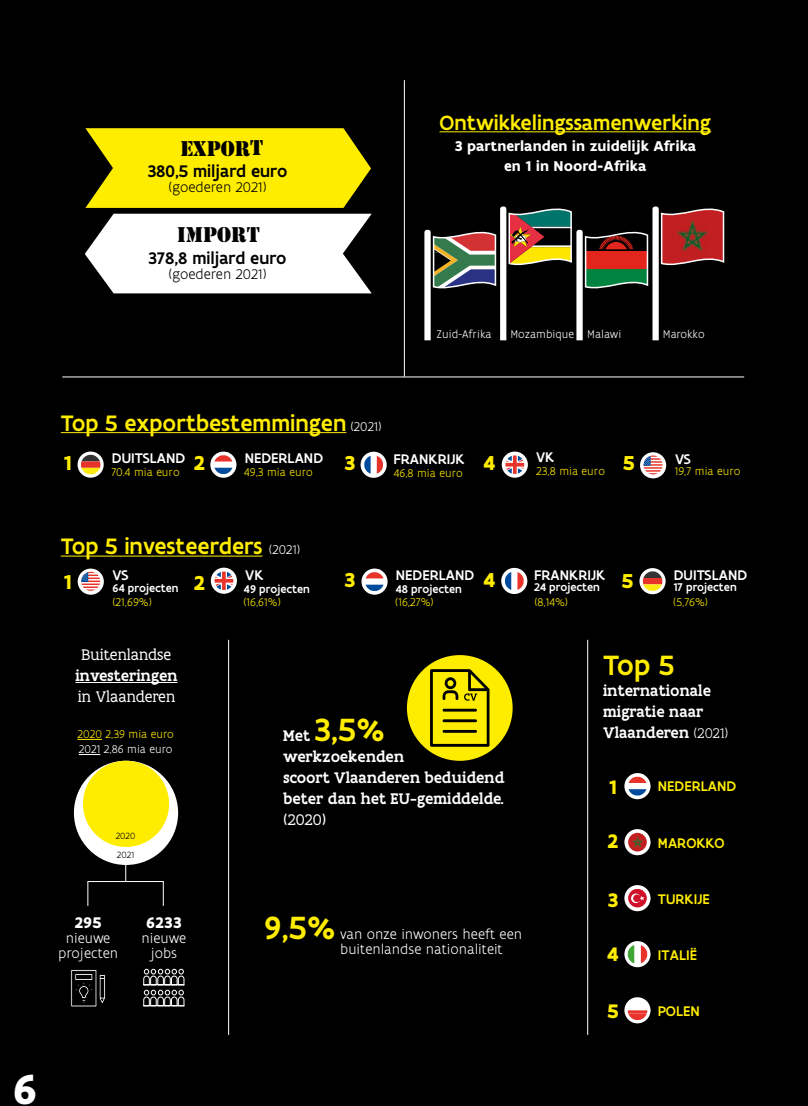
<style>
.page{position:relative;width:808px;height:1106px;background:#000}
.page>*{position:absolute;margin:0;border:0;box-sizing:border-box;transform-origin:0 0}
.t1{font:700 45px "Flanders Art Sans";color:#fff}
.t2{font:500 34.5px "Flanders Art Sans";color:#ffed00}
.t3{font:500 30px "Flanders Art Sans";color:#ffed00}
.t4{font:500 24px "Flanders Art Sans";color:#ffed00}
.t5{font:500 22.2px "Flanders Art Sans";color:#ffed00}
.t6{font:22.05px "Stencil";letter-spacing:-.005em;color:#000}
.t7{font:700 21.6px "Flanders Art Sans";color:#ffed00}
.t8{font:700 21px "Flanders Art Sans";color:#ffed00}
.t9{font:500 18px "Flanders Art Sans";color:#000}
.t10{font:500 16.5px/21px "Flanders Art Serif";color:#fff}
.t11{font:16.5px/21px "Flanders Art Serif";color:#fff;text-align:center}
.t12{font:700 16.5px "Flanders Art Sans";color:#fff}
.t13{font:700 15.15px "Flanders Art Sans";color:#fff}
.t14{font:300 15px/15px "Flanders Art Sans";color:#fff;text-align:center}
.t15{font:500 15px "Flanders Art Sans";letter-spacing:.005em;color:#fff}
.t16{font:500 15px "Flanders Art Sans";letter-spacing:.005em;color:#ffed00}
.t17{font:300 15px "Flanders Art Sans";color:#000}
.t18{font:14.55px "Stencil";color:#000}
.t19{font:500 12px/15.3px "Flanders Art Sans";color:#fff}
.t20{font:300 12px "Flanders Art Sans";color:#ffed00}
.t21{font:300 12px "Flanders Art Sans";color:#fff}
.t22{font:300 9.75px "Flanders Art Sans";color:#000}
.s1{font-weight:300;font-size:13.5px;color:#fff}
.s2{font-weight:300;color:#ffed00}
.s3{font-weight:500}
.s4{font-family:"Flanders Art Serif";font-size:16.5px;color:#fff}
.s5{font-weight:400}
.s6{font-weight:300;font-size:15px}
</style>
<div class="page">
<hr style="left:75px;top:682px;width:102px;height:1px;background:#fff">
<hr style="left:61px;top:556px;width:201px;height:1px;background:#ffed00">
<hr style="left:404px;top:80px;width:1px;height:296px;background:#fff">
<hr style="left:228px;top:640px;width:1px;height:395px;background:#fff">
<hr style="left:587px;top:640px;width:1px;height:395px;background:#fff">
<hr style="left:439px;top:132px;width:272px;height:1px;background:#ffed00">
<hr style="left:62px;top:376px;width:682px;height:1px;background:#fff">
<svg style="left:502px;top:451px;width:26px;height:27px"></svg>
<svg style="left:505px;top:455px;width:19px;height:19px"></svg>
<svg style="left:361px;top:451px;width:26px;height:27px"></svg>
<svg style="left:364px;top:456px;width:19px;height:18px"></svg>
<svg style="left:78px;top:451px;width:26px;height:26px"></svg>
<svg style="left:81px;top:455px;width:19px;height:19px"></svg>
<svg style="left:210px;top:451px;width:26px;height:27px"></svg>
<svg style="left:214px;top:452px;width:18px;height:24px"></svg>
<div style="left:501px;top:568px;width:26px;height:26px;background:#fff;border-radius:50%"></div>
<svg style="left:505px;top:572px;width:19px;height:18px"></svg>
<svg style="left:78px;top:568px;width:26px;height:26px"></svg>
<svg style="left:81px;top:572px;width:19px;height:19px"></svg>
<svg style="left:640px;top:452px;width:26px;height:26px"></svg>
<svg style="left:644px;top:455px;width:18px;height:19px"></svg>
<svg style="left:639px;top:568px;width:27px;height:26px"></svg>
<svg style="left:643px;top:571px;width:19px;height:20px"></svg>
<svg style="left:211px;top:567px;width:26px;height:27px"></svg>
<svg style="left:215px;top:571px;width:18px;height:19px"></svg>
<svg style="left:361px;top:568px;width:27px;height:26px"></svg>
<svg style="left:366px;top:569px;width:17px;height:24px"></svg>
<svg style="left:87px;top:857px;width:77px;height:48px"></svg>
<svg style="left:70px;top:970px;width:36px;height:37px"></svg>
<svg style="left:143px;top:968px;width:42px;height:39px"></svg>
<div style="left:407px;top:655px;width:106px;height:105px;background:#ffed00;border-radius:50%"></div>
<svg style="left:85px;top:128px;width:286px;height:80px;background:#e5d500"></svg>
<svg style="left:85px;top:214px;width:287px;height:79px;background:#e5e5e5"></svg>
<hr style="left:61px;top:432px;width:285px;height:1px;background:#ffed00">
<svg style="left:430px;top:669px;width:59px;height:77px"></svg>
<div style="left:74px;top:760px;width:104px;height:105px;background:#fff;border-radius:50%"></div>
<div style="left:83px;top:760px;width:86px;height:87px;background:#ffed00;border-radius:50%"></div>
<svg style="left:77px;top:739px;width:25px;height:1px"></svg>
<svg style="left:79px;top:754px;width:21px;height:1px"></svg>
<div style="left:624px;top:773px;width:26px;height:26px;background:#fff;border-radius:50%"></div>
<svg style="left:628px;top:773px;width:18px;height:24px"></svg>
<svg style="left:624px;top:829px;width:26px;height:26px"></svg>
<svg style="left:624px;top:885px;width:26px;height:26px"></svg>
<img style="left:628px;top:832px;width:19px;height:19px;border-radius:9px">
<svg style="left:628px;top:888px;width:19px;height:19px"></svg>
<svg style="left:631px;top:893px;width:9px;height:10px"></svg>
<div style="left:633px;top:894px;width:8px;height:8px;background:#cf122a;border-radius:50%"></div>
<svg style="left:640px;top:896px;width:4px;height:4px"></svg>
<svg style="left:624px;top:997px;width:26px;height:26px"></svg>
<svg style="left:628px;top:1000px;width:19px;height:20px"></svg>
<svg style="left:624px;top:941px;width:26px;height:26px"></svg>
<svg style="left:628px;top:944px;width:19px;height:20px"></svg>
<svg style="left:424px;top:206px;width:301px;height:134px"></svg>
<p class="t6" style="left:180px;top:135px;width:85px">EXPORT</p>
<p class="t9" style="left:148px;top:160px;width:141px">380,5 miljard euro</p>
<p class="t17" style="left:169px;top:178px;width:99px">(goederen 2021)</p>
<p class="t6" style="left:177px;top:222px;width:84px">IMPORT</p>
<p class="t9" style="left:149px;top:246px;width:140px">378,8 miljard euro</p>
<p class="t17" style="left:169px;top:265px;width:99px">(goederen 2021)</p>
<p class="t18" style="left:194px;top:277px;width:56px;rotate:-6deg">IMPORT</p>
<p class="t5" style="left:439px;top:109px;width:273px">Ontwikkelingssamenwerking</p>
<p class="t13" style="left:454px;top:136px;width:243px">3 partnerlanden in zuidelijk Afrika</p>
<p class="t13" style="left:504px;top:157px;width:144px">en 1 in Noord-Afrika</p>
<p class="t21" style="left:437px;top:327px;width:57px">Zuid-Afrika</p>
<p class="t21" style="left:510px;top:327px;width:65px">Mozambique</p>
<p class="t21" style="left:587px;top:327px;width:35px">Malawi</p>
<p class="t21" style="left:663px;top:327px;width:44px">Marokko</p>
<p class="t1" style="left:13px;top:1060px;width:26px">6</p>
<p class="t4" style="left:61px;top:407px;width:322px">Top 5 exportbestemmingen <span class="s1">(2021)</span></p>
<p class="t7" style="left:64px;top:449px;width:10px">1</p>
<p class="t7" style="left:193px;top:449px;width:13px">2</p>
<p class="t7" style="left:344px;top:449px;width:13px">3</p>
<p class="t15" style="left:536px;top:448px;width:20px">VK</p>
<p class="t15" style="left:245px;top:449px;width:80px">NEDERLAND</p>
<p class="t20" style="left:244px;top:465px;width:70px">49,3 mia euro</p>
<p class="t15" style="left:112px;top:449px;width:75px">DUITSLAND</p>
<p class="t20" style="left:111px;top:465px;width:70px">70.4 mia euro</p>
<p class="t15" style="left:394px;top:449px;width:72px">FRANKRIJK</p>
<p class="t20" style="left:394px;top:466px;width:71px">46,8 mia euro</p>
<p class="t7" style="left:483px;top:449px;width:14px">4</p>
<p class="t20" style="left:536px;top:464px;width:100px">23,8 mia euro <sup>5</sup></p>
<p class="t15" style="left:675px;top:449px;width:17px">VS</p>
<p class="t20" style="left:675px;top:464px;width:67px">19,7 mia euro</p>
<p class="t4" style="left:61px;top:531px;width:241px">Top 5 investeerders <span class="s1">(2021)</span></p>
<p class="t15" style="left:396px;top:565px;width:80px">NEDERLAND</p>
<p class="t19" style="left:395px;top:583px;width:68px;line-height:12.5px">48 projecten <span class="s2">(16,27%)</span></p>
<p class="t7" style="left:64px;top:568px;width:10px">1</p>
<p class="t7" style="left:193px;top:569px;width:13px">2</p>
<p class="t7" style="left:344px;top:566px;width:13px">3</p>
<p class="t15" style="left:534px;top:565px;width:72px">FRANKRIJK</p>
<p class="t15" style="left:113px;top:565px;width:17px">VS</p>
<p class="t19" style="left:112px;top:582px;width:68px;line-height:13.5px">64 projecten <span class="s2">(21,69%)</span></p>
<p class="t15" style="left:245px;top:565px;width:20px">VK</p>
<p class="t19" style="left:243px;top:583px;width:68px;line-height:12.5px">49 projecten <span class="s2">(16,61%)</span></p>
<p class="t7" style="left:483px;top:566px;width:14px">4</p>
<p class="t7" style="left:621px;top:567px;width:14px">5</p>
<p class="t19" style="left:534px;top:579px;width:67px">24 projecten <span class="s2">(8,14%)</span></p>
<p class="t15" style="left:674px;top:565px;width:75px">DUITSLAND</p>
<p class="t19" style="left:673px;top:579px;width:65px">17 projecten <span class="s2">(5,76%)</span></p>
<p class="t11" style="left:75px;top:644px;width:104px">Buitenlandse <span class="s3">investeringen </span>in Vlaanderen</p>
<p class="t20" style="left:77px;top:727px;width:98px">2020 2,39 mia euro</p>
<p class="t21" style="left:79px;top:742px;width:95px">2021 2,86 mia euro</p>
<p class="t22" style="left:116px;top:830px;width:21px">2020</p>
<p class="t22" style="left:117px;top:849px;width:19px">2021</p>
<p class="t12" style="left:74px;top:911px;width:29px">295</p>
<p class="t12" style="left:146px;top:911px;width:37px">6233</p>
<p class="t14" style="left:58px;top:931px;width:62px">nieuwe projecten</p>
<p class="t14" style="left:142px;top:931px;width:46px">nieuwe jobs</p>
<p class="t2" style="left:283px;top:708px;width:104px"><span class="s4">Met</span> 3,5%</p>
<p class="t10" style="left:283px;top:746px;width:122px">werkzoekenden</p>
<p class="t10" style="left:283px;top:767px;width:223px;text-align:justify">scoort Vlaanderen beduidend beter dan het EU-gemiddelde. <span class="s5">(2020)</span></p>
<p class="t2" style="left:264px;top:905px;width:73px">9,5%</p>
<p class="t14" style="left:340px;top:926px;width:183px;text-align:left">van onze inwoners heeft een buitenlandse nationaliteit</p>
<p class="t3" style="left:603px;top:646px;width:73px">Top 5</p>
<p class="t10" style="left:603px;top:680px;width:127px">internationale migratie naar<br>Vlaanderen <span class="s6">(2021)</span></p>
<p class="t8" style="left:609px;top:774px;width:10px">1</p>
<p class="t16" style="left:658px;top:777px;width:80px">NEDERLAND</p>
<p class="t8" style="left:607px;top:828px;width:13px">2</p>
<p class="t16" style="left:658px;top:833px;width:68px">MAROKKO</p>
<p class="t8" style="left:607px;top:886px;width:13px">3</p>
<p class="t16" style="left:658px;top:889px;width:53px">TURKIJE</p>
<p class="t8" style="left:607px;top:941px;width:13px">4</p>
<p class="t16" style="left:658px;top:945px;width:41px">ITALIË</p>
<p class="t8" style="left:607px;top:997px;width:14px">5</p>
<p class="t16" style="left:658px;top:1001px;width:43px">POLEN</p>
</div>
